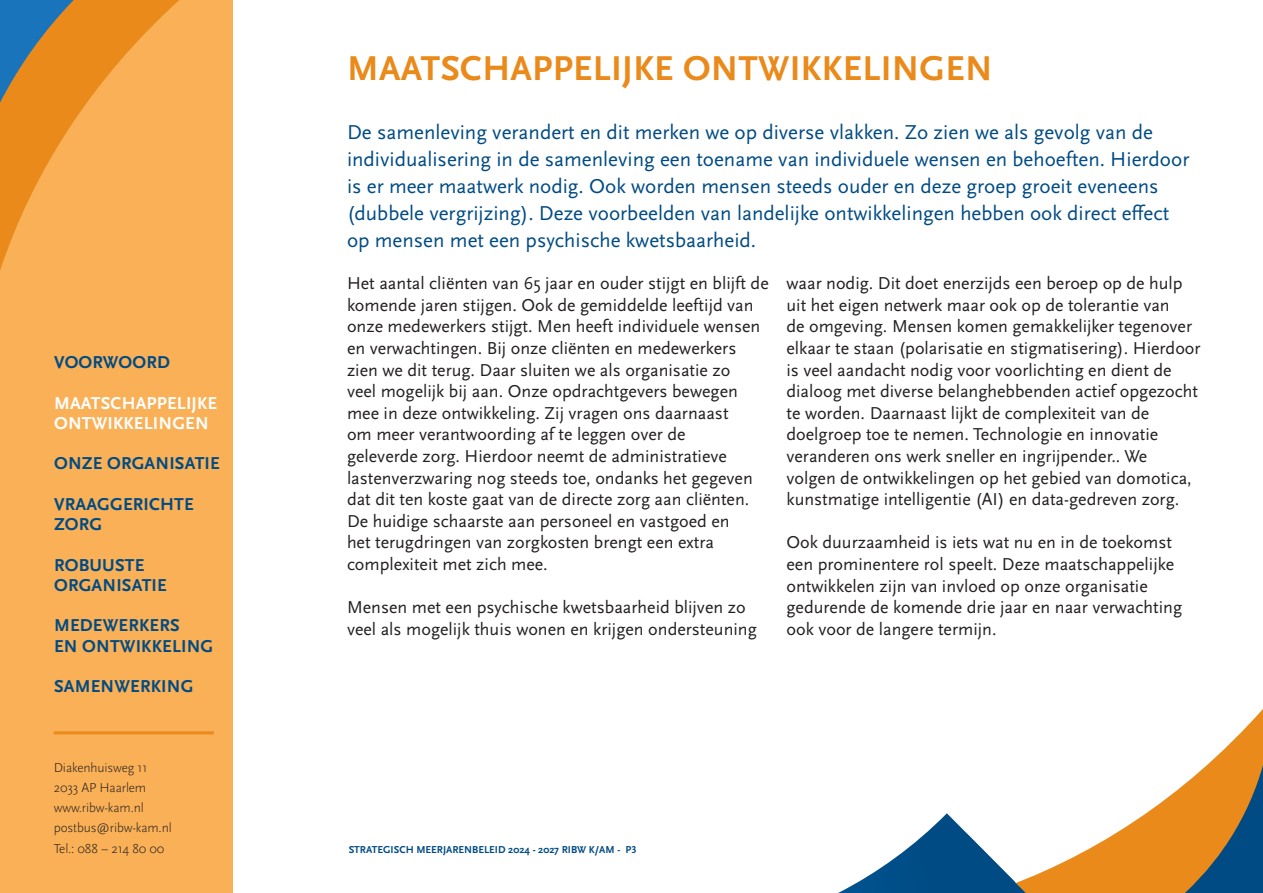
<style>
.page{position:relative;width:1263px;height:893px;background:#fff}
.page>*{position:absolute;margin:0;border:0;box-sizing:border-box;transform-origin:0 0}
.heading{font:700 36px "Scala Sans Pro";letter-spacing:.01em;color:#e98a1b}
.intro{font:21px/27px "Scala Sans Pro";color:#004b84}
.t1{font:18px/21.6px "Scala Sans Pro";color:#231f20}
.navigatie{font:700 18px "Scala Sans Pro";letter-spacing:.01em;color:#004b84}
.navigatie-2{font:700 18px "Scala Sans Pro";letter-spacing:.01em;color:#fff}
.Body{font:300 13.5px "Scala Sans Pro";letter-spacing:-.01em;color:#231f20}
.t2{font:700 10.5px "Scala Sans Pro";color:#004b84}
</style>
<div class="page">
<div style="left:0;top:0;width:232px;height:893px;background:#fab056"></div>
<svg style="left:74px;top:0;width:105px;height:121px"></svg>
<svg style="left:0;top:0;width:74px;height:270px"></svg>
<svg style="left:1220px;top:709px;width:43px;height:44px"></svg>
<svg style="left:838px;top:753px;width:425px;height:140px"></svg>
<hr style="left:54px;top:731px;width:160px;height:3px;background:#e98a1b">
<p class="navigatie" style="left:54px;top:352px;width:117px">VOORWOORD</p>
<p class="navigatie-2" style="left:54px;top:392px;width:165px">MAATSCHAPPELIJKE</p>
<p class="navigatie-2" style="left:54px;top:413px;width:156px">ONTWIKKELINGEN</p>
<p class="navigatie" style="left:54px;top:453px;width:167px">ONZE ORGANISATIE</p>
<p class="navigatie" style="left:54px;top:494px;width:141px">VRAAGGERICHTE</p>
<p class="navigatie" style="left:54px;top:514px;width:50px">ZORG</p>
<p class="navigatie" style="left:54px;top:554px;width:92px">ROBUUSTE</p>
<p class="navigatie" style="left:54px;top:575px;width:114px">ORGANISATIE</p>
<p class="navigatie" style="left:54px;top:615px;width:127px">MEDEWERKERS</p>
<p class="navigatie" style="left:54px;top:635px;width:161px">EN ONTWIKKELING</p>
<p class="navigatie" style="left:54px;top:676px;width:141px">SAMENWERKING</p>
<p class="Body" style="left:54px;top:759px;width:95px">Diakenhuisweg 11</p>
<p class="Body" style="left:54px;top:780px;width:94px">2033 AP Haarlem</p>
<p class="Body" style="left:54px;top:800px;width:92px">www.ribw-kam.nl</p>
<p class="Body" style="left:54px;top:820px;width:120px">postbus@ribw-kam.nl</p>
<p class="Body" style="left:54px;top:840px;width:112px">Tel.: 088 – 214 80 00</p>
<p class="heading" style="left:347px;top:48px;width:647px">MAATSCHAPPELIJKE ONTWIKKELINGEN</p>
<p class="intro" style="left:347px;top:119px;width:844px">De samenleving verandert en dit merken we op diverse vlakken. Zo zien we als gevolg van de individualisering in de samenleving een toename van individuele wensen en behoeften. Hierdoor is er meer maatwerk nodig. Ook worden mensen steeds ouder en deze groep groeit eveneens (dubbele vergrijzing). Deze voorbeelden van landelijke ontwikkelingen hebben ook direct effect op mensen met een psychische kwetsbaarheid.</p>
<p class="t1" style="left:347px;top:273px;width:423px">Het aantal cliënten van 65 jaar en ouder stijgt en blijft de komende jaren stijgen. Ook de gemiddelde leeftijd van onze medewerkers stijgt. Men heeft individuele wensen en verwachtingen. Bij onze cliënten en medewerkers zien we dit terug. Daar sluiten we als organisatie zo<br>veel mogelijk bij aan. Onze opdrachtgevers bewegen mee in deze ontwikkeling. Zij vragen ons daarnaast<br>om meer verantwoording af te leggen over de<br>geleverde zorg. Hierdoor neemt de administratieve lastenverzwaring nog steeds toe, ondanks het gegeven dat dit ten koste gaat van de directe zorg aan cliënten.<br>De huidige schaarste aan personeel en vastgoed en<br>het terugdringen van zorgkosten brengt een extra complexiteit met zich mee.</p>
<p class="t1" style="left:347px;top:597px;width:411px">Mensen met een psychische kwetsbaarheid blijven zo veel als mogelijk thuis wonen en krijgen ondersteuning</p>
<p class="t1" style="left:786px;top:273px;width:416px">waar nodig. Dit doet enerzijds een beroep op de hulp uit het eigen netwerk maar ook op de tolerantie van<br>de omgeving. Mensen komen gemakkelijker tegenover elkaar te staan (polarisatie en stigmatisering). Hierdoor is veel aandacht nodig voor voorlichting en dient de dialoog met diverse belanghebbenden actief opgezocht te worden. Daarnaast lijkt de complexiteit van de doelgroep toe te nemen. Technologie en innovatie veranderen ons werk sneller en ingrijpender.. We volgen de ontwikkelingen op het gebied van domotica, kunstmatige intelligentie (AI) en data-gedreven zorg.</p>
<p class="t1" style="left:786px;top:532px;width:397px">Ook duurzaamheid is iets wat nu en in de toekomst een prominentere rol speelt. Deze maatschappelijke ontwikkelen zijn van invloed op onze organisatie gedurende de komende drie jaar en naar verwachting ook voor de langere termijn.</p>
<p class="t2" style="left:349px;top:843px;width:289px">STRATEGISCH MEERJARENBELEID 2024 - 2027 RIBW K/AM - P3</p>
</div>
